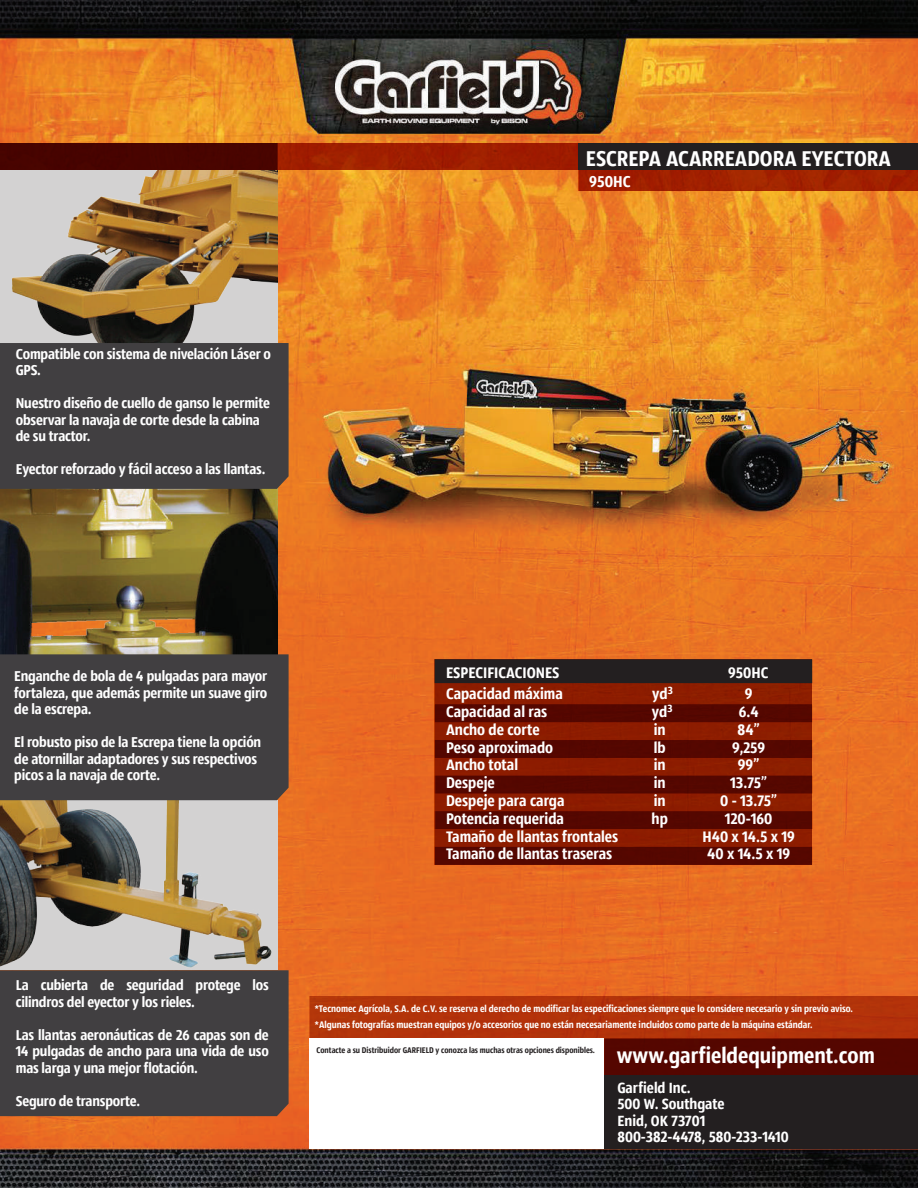
<style>
.page{position:relative;width:918px;height:1188px;background:#fff}
.page>*{position:absolute;margin:0;border:0;box-sizing:border-box;transform-origin:0 0}
.t1{font:22.5px "Sansus Webissimo";color:#fff}
.t2{font:16.5px "Sansus Webissimo";color:#fff}
.t3{font:16.05px/17.7px "Sansus Webissimo";color:#fff}
.t4{font:15.9px/17.9px "Sansus Webissimo";color:#fff}
.t5{font:15.6px/16.2px "Sansus Webissimo";color:#fff}
.t6{font:15px/16.5px "Sansus Webissimo";letter-spacing:-.01em;color:#fff}
.t7{font:10.05px/16.5px "Sansus Webissimo";color:#fff}
.t8{font:8.55px "Sansus Webissimo";color:#231f20}
</style>
<div class="page">
<img style="left:0;top:0;width:918px;height:1188px">
<img style="left:4px;top:170px;width:274px;height:173px">
<img style="left:0;top:800px;width:275px;height:170px">
<img style="left:0;top:489px;width:278px;height:165px">
<svg style="left:0;top:143px;width:579px;height:27px;background:#751100"></svg>
<div style="left:579px;top:143px;width:339px;height:27px;background:#231f20"></div>
<div style="left:579px;top:170px;width:339px;height:21px;background:#a12000"></div>
<div style="left:310px;top:996px;width:608px;height:153px;background:#b3330a"></div>
<div style="left:604px;top:1039px;width:314px;height:36px;background:#550600"></div>
<div style="left:604px;top:1075px;width:314px;height:74px;background:#231f20"></div>
<div style="left:310px;top:1039px;width:294px;height:110px;background:#fff"></div>
<div style="left:0;top:343px;width:289px;height:146px;background:#413f41"></div>
<div style="left:0;top:654px;width:289px;height:146px;background:#413f41"></div>
<div style="left:0;top:970px;width:289px;height:146px;background:#413f41"></div>
<div style="left:435px;top:659px;width:377px;height:206px;background:#8d1c00"></div>
<div style="left:435px;top:659px;width:377px;height:24px;background:#231f20"></div>
<div style="left:435px;top:705px;width:377px;height:17px;background:#550700"></div>
<div style="left:435px;top:740px;width:377px;height:18px;background:#550700"></div>
<div style="left:435px;top:776px;width:377px;height:17px;background:#550700"></div>
<div style="left:435px;top:811px;width:377px;height:18px;background:#550700"></div>
<div style="left:435px;top:847px;width:377px;height:18px;background:#550700"></div>
<p class="t6" style="left:16px;top:345px;width:257px">Compatible con sistema de nivelación Láser o<br>GPS.</p>
<p class="t6" style="left:16px;top:395px;width:256px">Nuestro diseño de cuello de ganso le permite observar la navaja de corte desde la cabina de su tractor.</p>
<p class="t6" style="left:16px;top:461px;width:251px">Eyector reforzado y fácil acceso a las llantas.</p>
<h1 class="t1" style="left:586px;top:144px;width:307px">ESCREPA ACARREADORA EYECTORA</h1>
<p class="t2" style="left:589px;top:171px;width:43px">950HC</p>
<p class="t6" style="left:14px;top:667px;width:254px;text-align:justify">Enganche de bola de 4 pulgadas para mayor fortaleza, que además permite un suave giro de la escrepa.</p>
<p class="t6" style="left:14px;top:733px;width:248px">El robusto piso de la Escrepa tiene la opción de atornillar adaptadores y sus respectivos picos a la navaja de corte.</p>
<p class="t3" style="left:446px;top:663px;width:115px">ESPECIFICACIONES</p>
<p class="t3" style="left:728px;top:663px;width:42px">950HC</p>
<p class="t3" style="left:446px;top:685px;width:174px">Capacidad máxima<br>Capacidad al ras<br>Ancho de corte<br>Peso aproximado<br>Ancho total<br>Despeje<br>Despeje para carga<br>Potencia requerida<br>Tamaño de llantas frontales<br>Tamaño de llantas traseras</p>
<p class="t3" style="left:652px;top:685px;width:22px">yd<sup>3 </sup>yd<sup>3</sup></p>
<p class="t3" style="left:703px;top:685px;width:94px;text-align:center">9<br>6.4<br>84”<br>9,259<br>99”<br>13.75”<br>0 - 13.75”<br>120-160<br>H40 x 14.5 x 19<br>40 x 14.5 x 19</p>
<p class="t4" style="left:652px;top:720px;width:18px">in lb in in in hp</p>
<p class="t6" style="left:16px;top:977px;width:254px">La cubierta de seguridad protege los cilindros del eyector y los rieles.</p>
<p class="t6" style="left:16px;top:1026px;width:254px;text-align:justify">Las llantas aeronáuticas de 26 capas son de 14 pulgadas de ancho para una vida de uso mas larga y una mejor flotación.</p>
<p class="t6" style="left:16px;top:1092px;width:126px">Seguro de transporte.</p>
<p class="t7" style="left:315px;top:1000px;width:540px">*Tecnomec Agrícola, S.A. de C.V. se reserva el derecho de modificar las especificaciones siempre que lo considere necesario y sin previo aviso. *Algunas fotografías muestran equipos y/o accesorios que no están necesariamente incluidos como parte de la máquina estándar.</p>
<p class="t8" style="left:316px;top:1045px;width:280px">Contacte a su Distribuidor GARFIELD y conozca las muchas otras opciones disponibles.</p>
<h1 class="t1" style="left:617px;top:1041px;width:259px">www.garfieldequipment.com</h1>
<p class="t5" style="left:618px;top:1079px;width:173px">Garfield Inc.<br>500 W. Southgate<br>Enid, OK 73701<br>800-382-4478, 580-233-1410</p>
</div>
